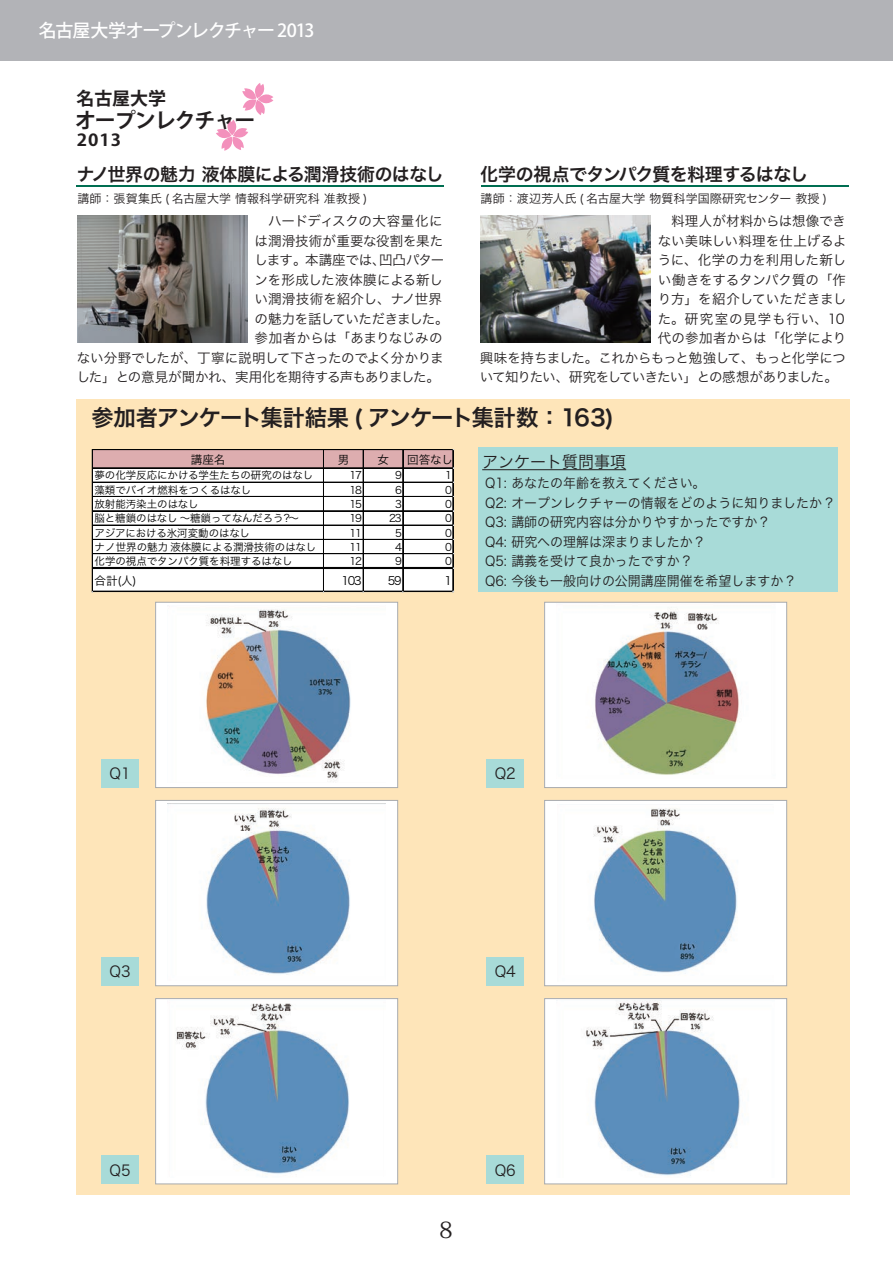
<style>
.page{position:relative;width:893px;height:1263px;background:#fff}
.page>*{position:absolute;margin:0;border:0;box-sizing:border-box;transform-origin:0 0}
.t1{font:22.5px "Hira Kaku Pro N W6 90 msp RKSJ H";letter-spacing:-.05em;color:#231f20}
.t2{font:22.5px "Koz Min Pro Regular 90 msp RKSJ H";color:#231f20}
.t3{font:21px "Koz Go Pro Bold 90 msp RKSJ H";letter-spacing:-.05em;color:#231f20}
.t4{font:18px "Hira Kaku Pro N W6 90 msp RKSJ H";letter-spacing:-.03em;color:#231f20}
.t5{font:18px "Koz Go Pro Medium 90 msp RKSJ H";letter-spacing:-.06em;color:#fff}
.t6{font:18px "Koz Go Pro Bold 90 msp RKSJ H";color:#231f20}
.t7{font:16.5px "Hira Kaku Pro N W3 90 msp RKSJ H";color:#231f20}
.t8{font:16.5px "Koz Go Pro Bold 90 msp RKSJ H";color:#231f20;scale:1.1 1}
.t9{font:15px "Hira Kaku Pro N W3 90 msp RKSJ H";color:#231f20}
.t10{font:13.5px "Hira Kaku Pro N W3 90 msp RKSJ H";color:#231f20}
.t11{font:13.5px/19.5px "Hira Kaku Pro N W3 90 msp RKSJ H";color:#231f20;scale:.96 1}
.t12{font:13.5px "Hira Kaku Pro N W3 90 msp RKSJ H";letter-spacing:-.04em;color:#231f20}
.t13{font:13.5px "Hira Kaku Pro N W3 90 msp RKSJ H";letter-spacing:-.02em;color:#231f20}
.t14{font:13.5px "Hira Kaku Pro N W3 90 msp RKSJ H";letter-spacing:-.065em;color:#231f20}
.t15{font:13.5px "Hira Kaku Pro N W3 90 msp RKSJ H";letter-spacing:.065em;color:#231f20}
.t16{font:12px "Hira Kaku Pro N W3 90 msp RKSJ H";letter-spacing:.015em;color:#231f20}
.t17{font:11.55px "HGP Gothic M 90 msp RKSJ H";color:#030303}
.t18{font:10.5px "HGP Gothic M 90 msp RKSJ H";color:#030303}
</style>
<div class="page">
<div style="left:1px;top:1px;width:892px;height:60px;background:#b2b3b7"></div>
<img style="left:77px;top:215px;width:170px;height:128px">
<img style="left:480px;top:215px;width:170px;height:128px">
<hr style="left:76px;top:185px;width:368px;height:2px;background:#006e51">
<hr style="left:482px;top:185px;width:367px;height:2px;background:#006e51">
<svg style="left:216px;top:83px;width:57px;height:68px"></svg>
<div style="left:77px;top:399px;width:773px;height:796px;background:#fee5b9"></div>
<div style="left:92px;top:450px;width:361px;height:142px;background:#fff"></div>
<div style="left:93px;top:450px;width:360px;height:18px;background:#ddadaf"></div>
<hr style="left:93px;top:449px;width:360px;height:1px;background:#030303">
<hr style="left:93px;top:450px;width:360px;height:1px;background:#030303">
<hr style="left:93px;top:468px;width:360px;height:1px;background:#030303">
<hr style="left:93px;top:482px;width:360px;height:1px;background:#030303">
<hr style="left:93px;top:496px;width:360px;height:1px;background:#030303">
<hr style="left:93px;top:510px;width:360px;height:1px;background:#030303">
<hr style="left:93px;top:511px;width:360px;height:1px;background:#030303">
<hr style="left:93px;top:525px;width:360px;height:1px;background:#030303">
<hr style="left:93px;top:539px;width:360px;height:1px;background:#030303">
<hr style="left:93px;top:553px;width:360px;height:1px;background:#030303">
<hr style="left:93px;top:554px;width:360px;height:1px;background:#030303">
<hr style="left:93px;top:567px;width:360px;height:1px;background:#030303">
<hr style="left:93px;top:568px;width:360px;height:1px;background:#030303">
<hr style="left:93px;top:569px;width:360px;height:1px;background:#030303">
<hr style="left:92px;top:450px;width:1px;height:142px;background:#030303">
<hr style="left:323px;top:450px;width:1px;height:117px;background:#030303">
<hr style="left:363px;top:450px;width:1px;height:117px;background:#030303">
<hr style="left:402px;top:450px;width:1px;height:117px;background:#030303">
<hr style="left:403px;top:450px;width:1px;height:117px;background:#030303">
<hr style="left:93px;top:591px;width:360px;height:1px;background:#030303">
<hr style="left:452px;top:450px;width:1px;height:142px;background:#030303">
<hr style="left:453px;top:450px;width:1px;height:142px;background:#030303">
<svg style="left:323px;top:570px;width:1px;height:23px"></svg>
<svg style="left:363px;top:570px;width:1px;height:23px"></svg>
<svg style="left:402px;top:569px;width:2px;height:24px"></svg>
<div style="left:478px;top:448px;width:360px;height:144px;background:#a8dbd8"></div>
<div style="left:486px;top:957px;width:38px;height:29px;background:#a8dbd8"></div>
<div style="left:101px;top:1155px;width:38px;height:29px;background:#a8dbd8"></div>
<div style="left:486px;top:1155px;width:38px;height:29px;background:#a8dbd8"></div>
<div style="left:486px;top:759px;width:38px;height:29px;background:#a8dbd8"></div>
<hr style="left:482px;top:469px;width:144px;height:1px;background:#231f20">
<div style="left:101px;top:759px;width:38px;height:29px;background:#a8dbd8"></div>
<div style="left:101px;top:957px;width:38px;height:29px;background:#a8dbd8"></div>
<div style="left:156px;top:999px;width:242px;height:185px;background:#fff"></div>
<div style="left:155px;top:998px;width:243px;height:186px;border:1px solid #a8aaad"></div>
<img style="left:176px;top:1003px;width:173px;height:171px">
<div style="left:156px;top:800px;width:242px;height:186px;background:#fff"></div>
<div style="left:155px;top:800px;width:243px;height:186px;border:1px solid #a8aaad"></div>
<img style="left:168px;top:804px;width:182px;height:171px">
<div style="left:156px;top:602px;width:242px;height:186px;background:#fff"></div>
<div style="left:155px;top:602px;width:243px;height:186px;border:1px solid #a8aaad"></div>
<img style="left:206px;top:609px;width:145px;height:171px">
<div style="left:545px;top:602px;width:242px;height:186px;background:#fff"></div>
<div style="left:544px;top:602px;width:243px;height:186px;border:1px solid #a8aaad"></div>
<img style="left:595px;top:607px;width:146px;height:168px">
<div style="left:545px;top:800px;width:242px;height:186px;background:#fff"></div>
<div style="left:544px;top:800px;width:243px;height:186px;border:1px solid #a8aaad"></div>
<img style="left:593px;top:808px;width:144px;height:166px">
<div style="left:545px;top:999px;width:242px;height:185px;background:#fff"></div>
<div style="left:544px;top:998px;width:243px;height:186px;border:1px solid #a8aaad"></div>
<img style="left:586px;top:1001px;width:154px;height:175px">
<h3 class="t5" style="left:39px;top:23px;width:277px">名古屋大学オープンレクチャー 2013</h3>
<h3 class="t6" style="left:76px;top:92px;width:91px">名古屋大学</h3>
<h2 class="t3" style="left:75px;top:112px;width:182px">オープンレクチャー</h2>
<p class="t8" style="left:77px;top:133px;width:42px">2013</p>
<h3 class="t4" style="left:77px;top:167px;width:368px">ナノ世界の魅力 液体膜による潤滑技術のはなし</h3>
<p class="t16" style="left:77px;top:194px;width:292px">講師：張賀集氏 ( 名古屋大学 情報科学研究科 准教授 )</p>
<p class="t10" style="left:255px;top:216px;width:190px">　ハードディスクの大容量化に</p>
<p class="t10" style="left:255px;top:236px;width:190px">は潤滑技術が重要な役割を果た</p>
<p class="t10" style="left:255px;top:255px;width:191px">します。本講座では、凹凸パター</p>
<p class="t10" style="left:255px;top:275px;width:190px">ンを形成した液体膜による新し</p>
<p class="t10" style="left:255px;top:294px;width:189px">い潤滑技術を紹介し、ナノ世界</p>
<p class="t12" style="left:255px;top:314px;width:196px">の魅力を話していただきました。</p>
<p class="t10" style="left:255px;top:333px;width:189px">参加者からは「あまりなじみの</p>
<p class="t13" style="left:77px;top:353px;width:368px">ない分野でしたが、丁寧に説明して下さったのでよく分かりま</p>
<p class="t12" style="left:77px;top:372px;width:365px">した」との意見が聞かれ、実用化を期待する声もありました。</p>
<h3 class="t4" style="left:480px;top:167px;width:329px">化学の視点でタンパク質を料理するはなし</h3>
<p class="t16" style="left:481px;top:194px;width:348px">講師：渡辺芳人氏 ( 名古屋大学 物質科学国際研究センター 教授 )</p>
<p class="t10" style="left:658px;top:216px;width:190px">　料理人が材料からは想像でき</p>
<p class="t10" style="left:658px;top:236px;width:190px">ない美味しい料理を仕上げるよ</p>
<p class="t10" style="left:658px;top:255px;width:190px">うに、化学の力を利用した新し</p>
<p class="t10" style="left:658px;top:274px;width:190px">い働きをするタンパク質の「作</p>
<p class="t10" style="left:658px;top:294px;width:190px">り方」を紹介していただきまし</p>
<p class="t15" style="left:658px;top:313px;width:188px">た。研究室の見学も行い、10</p>
<p class="t10" style="left:658px;top:333px;width:190px">代の参加者からは「化学により</p>
<p class="t12" style="left:480px;top:352px;width:367px">興味を持ちました。これからもっと勉強して、もっと化学につ</p>
<p class="t14" style="left:480px;top:372px;width:359px">いて知りたい、研究をしていきたい」との感想がありました。</p>
<h1 class="t1" style="left:91px;top:409px;width:524px">参加者アンケート集計結果 ( アンケート集計数：163)</h1>
<p class="t17" style="left:191px;top:455px;width:36px">講座名</p>
<p class="t17" style="left:338px;top:455px;width:13px">男</p>
<p class="t17" style="left:377px;top:455px;width:13px">女</p>
<p class="t17" style="left:407px;top:455px;width:48px">回答なし</p>
<p class="t18" style="left:94px;top:471px;width:220px">夢の化学反応にかける学生たちの研究のはなし</p>
<p class="t18" style="left:349px;top:471px;width:14px">17</p>
<p class="t18" style="left:395px;top:471px;width:8px">9</p>
<p class="t18" style="left:445px;top:471px;width:8px">1</p>
<p class="t18" style="left:94px;top:486px;width:158px">藻類でバイオ燃料をつくるはなし</p>
<p class="t18" style="left:349px;top:486px;width:14px">18</p>
<p class="t18" style="left:395px;top:486px;width:8px">6</p>
<p class="t18" style="left:445px;top:486px;width:8px">0</p>
<p class="t18" style="left:95px;top:500px;width:106px">放射能汚染土のはなし</p>
<p class="t18" style="left:349px;top:500px;width:14px">15</p>
<p class="t18" style="left:395px;top:500px;width:8px">3</p>
<p class="t18" style="left:445px;top:500px;width:8px">0</p>
<p class="t18" style="left:95px;top:514px;width:206px">脳と糖鎖のはなし ～糖鎖ってなんだろう?～</p>
<p class="t18" style="left:349px;top:514px;width:14px">19</p>
<p class="t18" style="left:389px;top:514px;width:14px">23</p>
<p class="t18" style="left:445px;top:514px;width:8px">0</p>
<p class="t18" style="left:95px;top:529px;width:157px">アジアにおける氷河変動のはなし</p>
<p class="t18" style="left:349px;top:529px;width:14px">11</p>
<p class="t18" style="left:395px;top:529px;width:8px">5</p>
<p class="t18" style="left:445px;top:529px;width:8px">0</p>
<p class="t18" style="left:95px;top:543px;width:223px">ナノ世界の魅力 液体膜による潤滑技術のはなし</p>
<p class="t18" style="left:349px;top:543px;width:14px">11</p>
<p class="t18" style="left:395px;top:543px;width:8px">4</p>
<p class="t18" style="left:445px;top:543px;width:8px">0</p>
<p class="t18" style="left:95px;top:557px;width:199px">化学の視点でタンパク質を料理するはなし</p>
<p class="t18" style="left:349px;top:557px;width:14px">12</p>
<p class="t18" style="left:395px;top:557px;width:8px">9</p>
<p class="t18" style="left:445px;top:557px;width:8px">0</p>
<p class="t17" style="left:94px;top:576px;width:44px">合計(人)</p>
<p class="t17" style="left:342px;top:576px;width:22px">103</p>
<p class="t17" style="left:388px;top:576px;width:15px">59</p>
<p class="t17" style="left:444px;top:576px;width:9px">1</p>
<p class="t7" style="left:482px;top:456px;width:145px">アンケート質問事項</p>
<p class="t11" style="left:485px;top:475px;width:364px">Q1: あなたの年齢を教えてください。<br>Q2: オープンレクチャーの情報をどのように知りましたか ?<br>Q3: 講師の研究内容は分かりやすかったですか？<br>Q4: 研究への理解は深まりましたか？<br>Q5: 講義を受けて良かったですか ?<br>Q6: 今後も一般向けの公開講座開催を希望しますか ?</p>
<p class="t9" style="left:110px;top:768px;width:23px">Q1</p>
<p class="t9" style="left:110px;top:966px;width:23px">Q3</p>
<p class="t9" style="left:495px;top:768px;width:23px">Q2</p>
<p class="t9" style="left:495px;top:966px;width:23px">Q4</p>
<p class="t9" style="left:110px;top:1164px;width:23px">Q5</p>
<p class="t9" style="left:495px;top:1164px;width:23px">Q6</p>
<h1 class="t2" style="left:439px;top:1221px;width:15px">8</h1>
</div>
